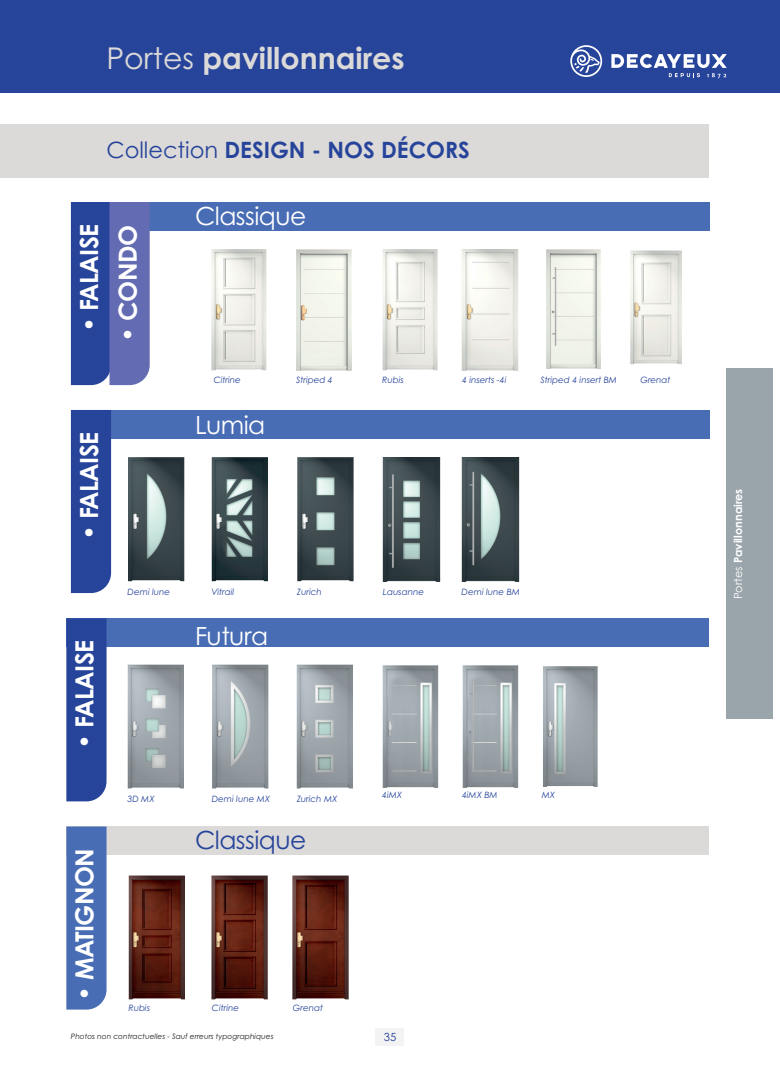
<style>
.page{position:relative;width:780px;height:1088px;background:#fff}
.page>*{position:absolute;margin:0;border:0;box-sizing:border-box;transform-origin:0 0}
.t1{font:700 30px "Century Gothic Pro";color:#dbdad8}
.t2{font:700 25px "Century Gothic Pro";letter-spacing:-.02em;color:#fff}
.t3{font:25px "Century Gothic Pro";letter-spacing:-.02em;color:#fff}
.t4{font:25px "Century Gothic Pro";letter-spacing:-.02em;color:#27449b}
.t5{font:700 22.5px "Century Gothic Pro";color:#27449b}
.t6{font:700 11.25px "Century Gothic Pro";color:#fff}
.t7{font:11.25px "Century Gothic Pro";color:#27449b}
.t8{font:italic 8.75px "Century Gothic Pro";color:#27449b}
.t9{font:italic 7.5px "Century Gothic Pro";color:#231f20}
.s1{font-weight:400}
</style>
<div class="page">
<div style="left:0;top:0;width:780px;height:92px;background:#27449b"></div>
<svg style="left:570px;top:45px;width:32px;height:32px"></svg>
<svg style="left:611px;top:54px;width:115px;height:24px"></svg>
<div style="left:376px;top:1028px;width:28px;height:17px;background:#f3f3f3"></div>
<div style="left:726px;top:369px;width:46px;height:350px;background:#9aa4ab"></div>
<div style="left:0;top:124px;width:19px;height:53px;background:#dbdad8"></div>
<div style="left:19px;top:124px;width:690px;height:53px;background:#dbdad8"></div>
<img style="left:129px;top:875px;width:56px;height:124px">
<img style="left:211px;top:875px;width:57px;height:124px">
<img style="left:128px;top:457px;width:56px;height:124px">
<img style="left:212px;top:457px;width:56px;height:124px">
<img style="left:297px;top:664px;width:56px;height:124px">
<img style="left:128px;top:664px;width:56px;height:124px">
<img style="left:212px;top:664px;width:56px;height:124px">
<img style="left:297px;top:457px;width:56px;height:124px">
<div style="left:71px;top:202px;width:638px;height:28px;background:#496db5"></div>
<img style="left:296px;top:249px;width:56px;height:122px">
<img style="left:211px;top:249px;width:55px;height:121px">
<img style="left:382px;top:249px;width:55px;height:121px">
<img style="left:382px;top:665px;width:57px;height:122px">
<img style="left:461px;top:249px;width:57px;height:121px">
<div style="left:71px;top:410px;width:638px;height:28px;background:#496db5"></div>
<div style="left:71px;top:410px;width:40px;height:183px;background:#27449b"></div>
<div style="left:66px;top:618px;width:643px;height:29px;background:#496db5"></div>
<div style="left:66px;top:618px;width:40px;height:183px;background:#27449b"></div>
<div style="left:66px;top:826px;width:643px;height:29px;background:#dbdad8"></div>
<div style="left:66px;top:826px;width:40px;height:183px;background:#496db5"></div>
<svg style="left:71px;top:202px;width:79px;height:183px;background:#485aa7"></svg>
<img style="left:546px;top:249px;width:54px;height:119px">
<img style="left:382px;top:457px;width:58px;height:124px">
<img style="left:461px;top:457px;width:58px;height:124px">
<img style="left:462px;top:665px;width:56px;height:122px">
<img style="left:543px;top:666px;width:54px;height:121px">
<img style="left:292px;top:875px;width:56px;height:124px">
<img style="left:630px;top:250px;width:52px;height:114px">
<h1 class="t1" style="left:106px;top:39px;width:300px"><span class="s1">Portes</span> pavillonnaires</h1>
<h3 class="t5" style="left:106px;top:135px;width:365px"><span class="s1">Collection</span> DESIGN - NOS DÉCORS</h3>
<h2 class="t2" style="left:73px;top:332px;width:110px;rotate:-90deg">• FALAISE</h2>
<h2 class="t2" style="left:112px;top:341px;width:118px;rotate:-90deg">• CONDO</h2>
<h2 class="t2" style="left:73px;top:540px;width:110px;rotate:-90deg">• FALAISE</h2>
<h2 class="t3" style="left:195px;top:201px;width:113px">Classique</h2>
<p class="t8" style="left:214px;top:375px;width:29px">Citrine</p>
<p class="t8" style="left:296px;top:375px;width:38px">Striped 4</p>
<p class="t8" style="left:382px;top:375px;width:23px">Rubis</p>
<h2 class="t3" style="left:195px;top:409px;width:72px">Lumia</h2>
<p class="t8" style="left:462px;top:375px;width:46px">4 inserts -4i</p>
<p class="t8" style="left:540px;top:375px;width:78px">Striped 4 insert BM</p>
<h2 class="t2" style="left:69px;top:748px;width:110px;rotate:-90deg">• FALAISE</h2>
<h2 class="t2" style="left:69px;top:1001px;width:155px;rotate:-90deg">• MATIGNON</h2>
<p class="t8" style="left:128px;top:586px;width:44px">Demi lune</p>
<p class="t8" style="left:211px;top:586px;width:25px">Vitrail</p>
<h2 class="t3" style="left:195px;top:621px;width:75px">Futura</h2>
<p class="t8" style="left:297px;top:586px;width:26px">Zurich</p>
<p class="t8" style="left:127px;top:794px;width:29px">3D MX</p>
<p class="t8" style="left:212px;top:794px;width:60px">Demi lune MX</p>
<p class="t8" style="left:297px;top:794px;width:42px">Zurich MX</p>
<h2 class="t4" style="left:195px;top:825px;width:113px">Classique</h2>
<p class="t8" style="left:128px;top:1003px;width:23px">Rubis</p>
<p class="t8" style="left:212px;top:1003px;width:29px">Citrine</p>
<p class="t8" style="left:293px;top:1003px;width:32px">Grenat</p>
<p class="t8" style="left:383px;top:586px;width:43px">Lausanne</p>
<p class="t8" style="left:461px;top:586px;width:60px">Demi lune BM</p>
<p class="t8" style="left:382px;top:790px;width:21px">4iMX</p>
<p class="t8" style="left:462px;top:790px;width:37px">4iMX BM</p>
<p class="t8" style="left:541px;top:790px;width:15px">MX</p>
<p class="t9" style="left:71px;top:1031px;width:204px">Photos non contractuelles - Sauf erreurs typographiques</p>
<p class="t7" style="left:384px;top:1030px;width:14px">35</p>
<p class="t8" style="left:640px;top:375px;width:32px">Grenat</p>
<p class="t6" style="left:731px;top:599px;width:112px;rotate:-90deg"><span class="s1">Portes</span> Pavillonnaires</p>
</div>
